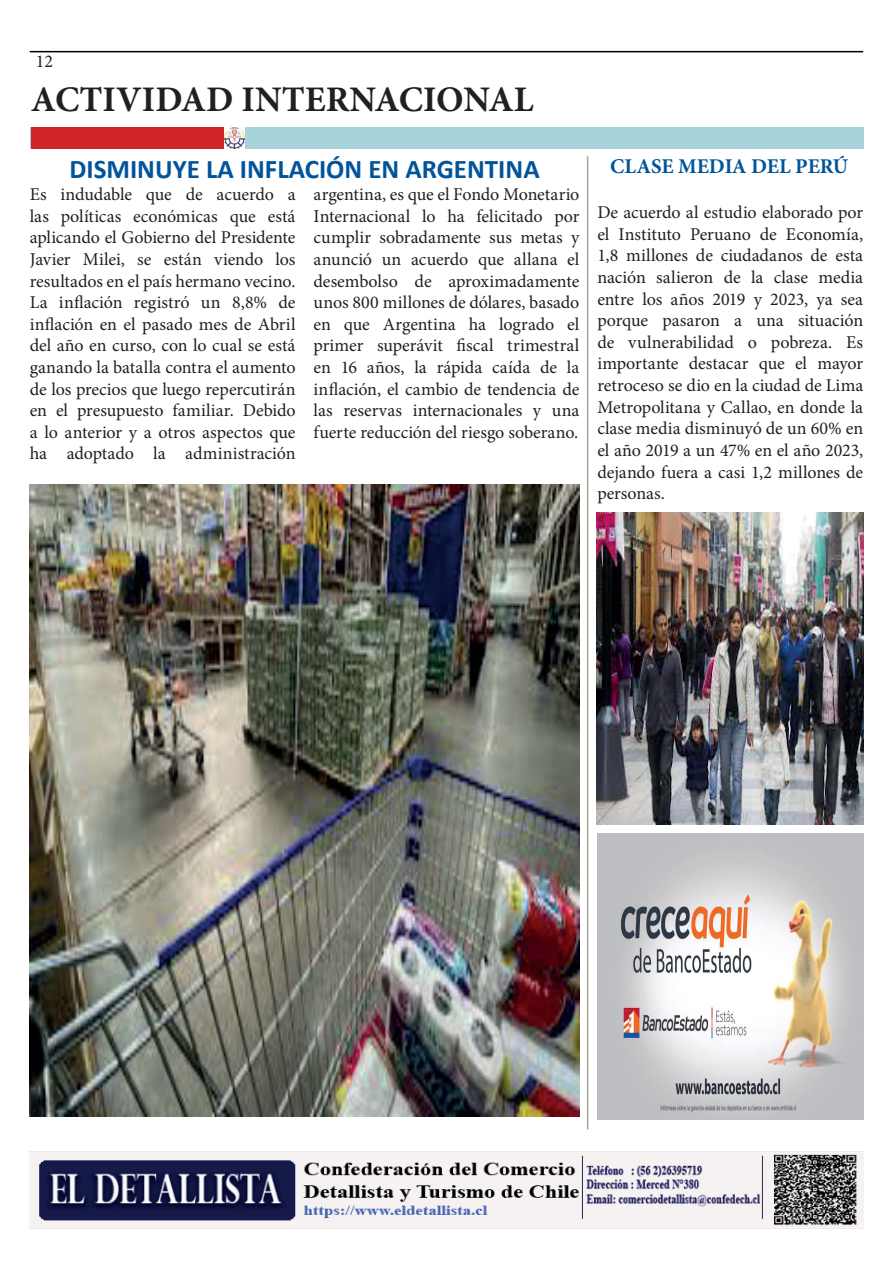
<style>
.page{position:relative;width:893px;height:1263px;background:#fff}
.page>*{position:absolute;margin:0;border:0;box-sizing:border-box;transform-origin:0 0}
.t1{font:700 36px "Minion Pro";color:#231f20}
.t2{font:700 27px "Calibri";color:#01549a}
.t3{font:700 21px "Minion Pro";letter-spacing:-.005em;color:#01549a}
.t4{font:18px/21.6px "Minion Pro";letter-spacing:-.005em;color:#231f20;text-align:justify}
</style>
<div class="page">
<img style="left:30px;top:1152px;width:833px;height:77px">
<hr style="left:30px;top:51px;width:833px;height:1px;background:#000">
<div style="left:30px;top:128px;width:833px;height:21px;background:#a8d3da"></div>
<div style="left:31px;top:128px;width:204px;height:21px;background:#d1232a"></div>
<img style="left:224px;top:128px;width:21px;height:21px">
<hr style="left:587px;top:156px;width:1px;height:973px;background:#a6a593">
<img style="left:30px;top:485px;width:549px;height:632px">
<img style="left:596px;top:512px;width:267px;height:313px">
<img style="left:597px;top:833px;width:266px;height:286px">
<p class="t4" style="left:36px;top:51px;width:19px">12</p>
<h1 class="t1" style="left:31px;top:74px;width:504px">ACTIVIDAD INTERNACIONAL</h1>
<h2 class="t2" style="left:69px;top:152px;width:472px">DISMINUYE LA INFLACIÓN EN ARGENTINA</h2>
<p class="t3" style="left:610px;top:151px;width:240px">CLASE MEDIA DEL PERÚ</p>
<p class="t4" style="left:30px;top:184px;width:267px">Es indudable que de acuerdo a las políticas económicas que está aplicando el Gobierno del Presidente Javier Milei, se están viendo los resultados en el país hermano vecino.<br>La inflación registró un 8,8% de inflación en el pasado mes de Abril del año en curso, con lo cual se está ganando la batalla contra el aumento de los precios que luego repercutirán en el presupuesto familiar. Debido a lo anterior y a otros aspectos que ha adoptado la administración</p>
<p class="t4" style="left:314px;top:184px;width:267px">argentina, es que el Fondo Monetario Internacional lo ha felicitado por cumplir sobradamente sus metas y anunció un acuerdo que allana el desembolso de aproximadamente unos 800 millones de dólares, basado en que Argentina ha logrado el primer superávit fiscal trimestral en 16 años, la rápida caída de la inflación, el cambio de tendencia de las reservas internacionales y una fuerte reducción del riesgo soberano.</p>
<p class="t4" style="left:597px;top:202px;width:267px">De acuerdo al estudio elaborado por el Instituto Peruano de Economía, 1,8 millones de ciudadanos de esta nación salieron de la clase media entre los años 2019 y 2023, ya sea porque pasaron a una situación de vulnerabilidad o pobreza. Es importante destacar que el mayor retroceso se dio en la ciudad de Lima Metropolitana y Callao, en donde la clase media disminuyó de un 60% en el año 2019 a un 47% en el año 2023, dejando fuera a casi 1,2 millones de personas.</p>
</div>
